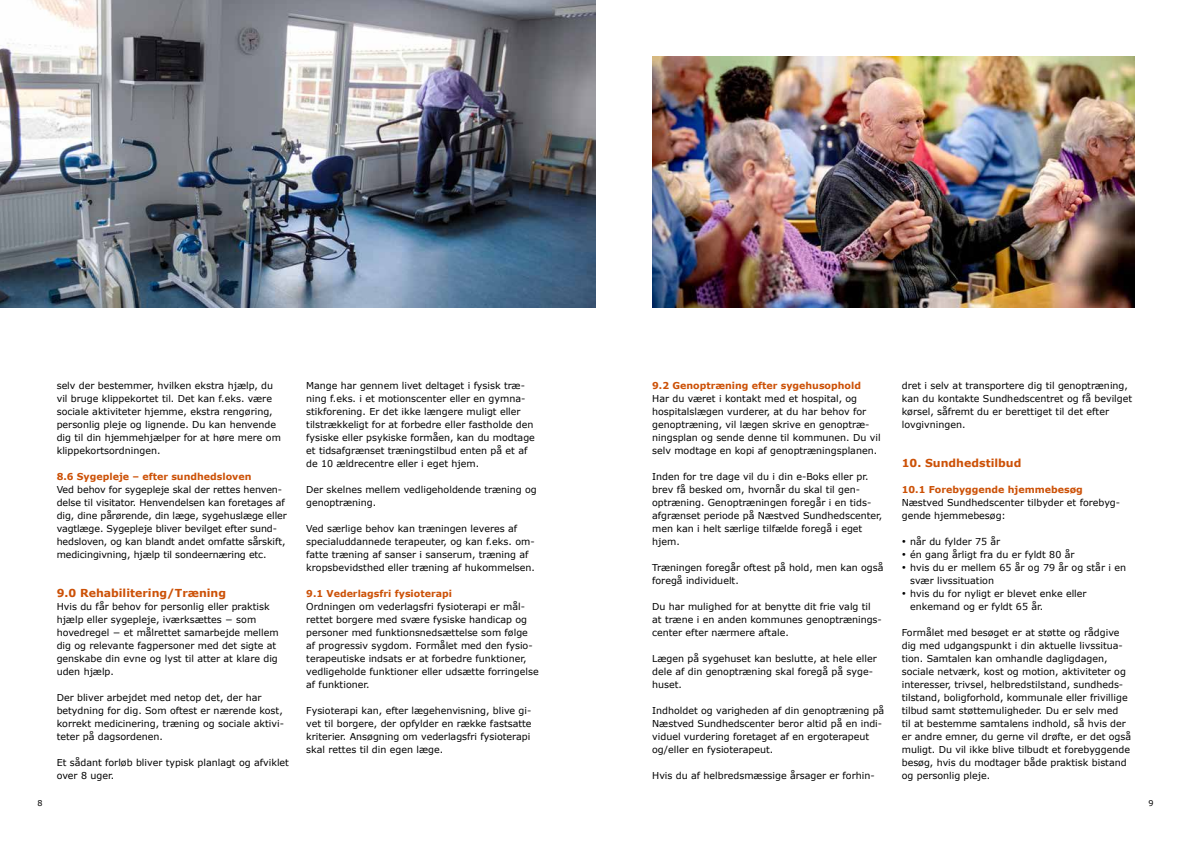
<style>
.page{position:relative;width:1191px;height:842px;background:#fff}
.page>*{position:absolute;margin:0;border:0;box-sizing:border-box;transform-origin:0 0}
.t1{font:700 11px "Verdana";color:#cc5107}
.t2{font:9.5px/13px "Verdana";color:#000}
.t3{font:700 9.5px "Verdana";color:#cc5107}
.t4{font:8px "Verdana";color:#000}
</style>
<div class="page">
<img style="left:652px;top:57px;width:482px;height:251px">
<img style="left:0;top:0;width:595px;height:308px">
<p class="t2" style="left:57px;top:379px;width:226px">selv der bestemmer, hvilken ekstra hjælp, du vil bruge klippekortet til. Det kan f.eks. være sociale aktiviteter hjemme, ekstra rengøring, personlig pleje og lignende. Du kan henvende dig til din hjemmehjælper for at høre mere om klippekortsordningen.</p>
<p class="t3" style="left:57px;top:470px;width:196px">8.6 Sygepleje – efter sundhedsloven</p>
<p class="t2" style="left:57px;top:483px;width:232px">Ved behov for sygepleje skal der rettes henven&shy;delse til visitator. Henvendelsen kan foretages af dig, dine pårørende, din læge, sygehuslæge eller vagtlæge. Sygepleje bliver bevilget efter sund&shy;hedsloven, og kan blandt andet omfatte sårskift, medicingivning, hjælp til sondeernæring etc.</p>
<p class="t1" style="left:57px;top:586px;width:171px">9.0 Rehabilitering/Træning</p>
<p class="t2" style="left:57px;top:600px;width:223px">Hvis du får behov for personlig eller praktisk hjælp eller sygepleje, iværksættes − som hovedregel − et målrettet samarbejde mellem dig og relevante fagpersoner med det sigte at genskabe din evne og lyst til atter at klare dig uden hjælp.</p>
<p class="t2" style="left:57px;top:691px;width:229px">Der bliver arbejdet med netop det, der har betydning for dig. Som oftest er nærende kost, korrekt medicinering, træning og sociale aktivi&shy;teter på dagsordenen.</p>
<p class="t2" style="left:57px;top:756px;width:234px">Et sådant forløb bliver typisk planlagt og afviklet over 8 uger.</p>
<p class="t2" style="left:306px;top:379px;width:230px">Mange har gennem livet deltaget i fysisk træ&shy;ning f.eks. i et motionscenter eller en gymna&shy;stikforening. Er det ikke længere muligt eller tilstrækkeligt for at forbedre eller fastholde den fysiske eller psykiske formåen, kan du modtage et tidsafgrænset træningstilbud enten på et af de 10 ældrecentre eller i eget hjem.</p>
<p class="t2" style="left:306px;top:483px;width:232px">Der skelnes mellem vedligeholdende træning og genoptræning.</p>
<p class="t2" style="left:306px;top:522px;width:230px">Ved særlige behov kan træningen leveres af specialuddannede terapeuter, og kan f.eks. om&shy;fatte træning af sanser i sanserum, træning af kropsbevidsthed eller træning af hukommelsen.</p>
<p class="t3" style="left:306px;top:587px;width:147px">9.1 Vederlagsfri fysioterapi</p>
<p class="t2" style="left:306px;top:600px;width:234px">Ordningen om vederlagsfri fysioterapi er mål&shy;rettet borgere med svære fysiske handicap og personer med funktionsnedsættelse som følge af progressiv sygdom. Formålet med den fysio&shy;terapeutiske indsats er at forbedre funktioner, vedligeholde funktioner eller udsætte forringelse af funktioner.</p>
<p class="t2" style="left:306px;top:704px;width:227px">Fysioterapi kan, efter lægehenvisning, blive gi&shy;vet til borgere, der opfylder en række fastsatte kriterier. Ansøgning om vederlagsfri fysioterapi skal rettes til din egen læge.</p>
<p class="t3" style="left:652px;top:379px;width:210px">9.2 Genoptræning efter sygehusophold</p>
<p class="t2" style="left:652px;top:392px;width:230px">Har du været i kontakt med et hospital, og hospitalslægen vurderer, at du har behov for genoptræning, vil lægen skrive en genoptræ&shy;ningsplan og sende denne til kommunen. Du vil selv modtage en kopi af genoptræningsplanen.</p>
<p class="t2" style="left:652px;top:470px;width:231px">Inden for tre dage vil du i din e-Boks eller pr. brev få besked om, hvornår du skal til gen&shy;optræning. Genoptræningen foregår i en tids&shy;afgrænset periode på Næstved Sundhedscenter, men kan i helt særlige tilfælde foregå i eget hjem.</p>
<p class="t2" style="left:652px;top:561px;width:233px">Træningen foregår oftest på hold, men kan også foregå individuelt.</p>
<p class="t2" style="left:652px;top:600px;width:231px">Du har mulighed for at benytte dit frie valg til at træne i en anden kommunes genoptrænings&shy;center efter nærmere aftale.</p>
<p class="t2" style="left:652px;top:652px;width:226px">Lægen på sygehuset kan beslutte, at hele eller dele af din genoptræning skal foregå på syge&shy;huset.</p>
<p class="t2" style="left:652px;top:704px;width:234px">Indholdet og varigheden af din genoptræning på Næstved Sundhedscenter beror altid på en indi&shy;viduel vurdering foretaget af en ergoterapeut og/eller en fysioterapeut.</p>
<p class="t2" style="left:652px;top:769px;width:224px">Hvis du af helbredsmæssige årsager er forhin-</p>
<p class="t2" style="left:901px;top:379px;width:232px">dret i selv at transportere dig til genoptræning, kan du kontakte Sundhedscentret og få bevilget kørsel, såfremt du er berettiget til det efter lovgivningen.</p>
<p class="t1" style="left:901px;top:456px;width:121px">10. Sundhedstilbud</p>
<p class="t3" style="left:901px;top:483px;width:183px">10.1 Forebyggende hjemmebesøg</p>
<p class="t2" style="left:901px;top:496px;width:220px">Næstved Sundhedscenter tilbyder et forebyg&shy;gende hjemmebesøg:</p>
<p class="t2" style="left:901px;top:535px;width:100px">• når du fylder 75 år</p>
<p class="t2" style="left:901px;top:548px;width:174px">• én gang årligt fra du er fyldt 80 år</p>
<p class="t2" style="left:910px;top:561px;width:217px;text-indent:-9px">• hvis du er mellem 65 år og 79 år og står i en svær livssituation</p>
<p class="t2" style="left:910px;top:587px;width:178px;text-indent:-9px">• hvis du for nyligt er blevet enke eller enkemand og er fyldt 65 år.</p>
<p class="t2" style="left:901px;top:626px;width:231px">Formålet med besøget er at støtte og rådgive dig med udgangspunkt i din aktuelle livssitua&shy;tion. Samtalen kan omhandle dagligdagen, sociale netværk, kost og motion, aktiviteter og interesser, trivsel, helbredstilstand, sundheds&shy;tilstand, boligforhold, kommunale eller frivillige tilbud samt støttemuligheder. Du er selv med<br>til at bestemme samtalens indhold, så hvis der er andre emner, du gerne vil drøfte, er det også muligt. Du vil ikke blive tilbudt et forebyggende besøg, hvis du modtager både praktisk bistand og personlig pleje.</p>
<p class="t4" style="left:37px;top:797px;width:7px">8</p>
<p class="t4" style="left:1148px;top:797px;width:7px">9</p>
</div>
